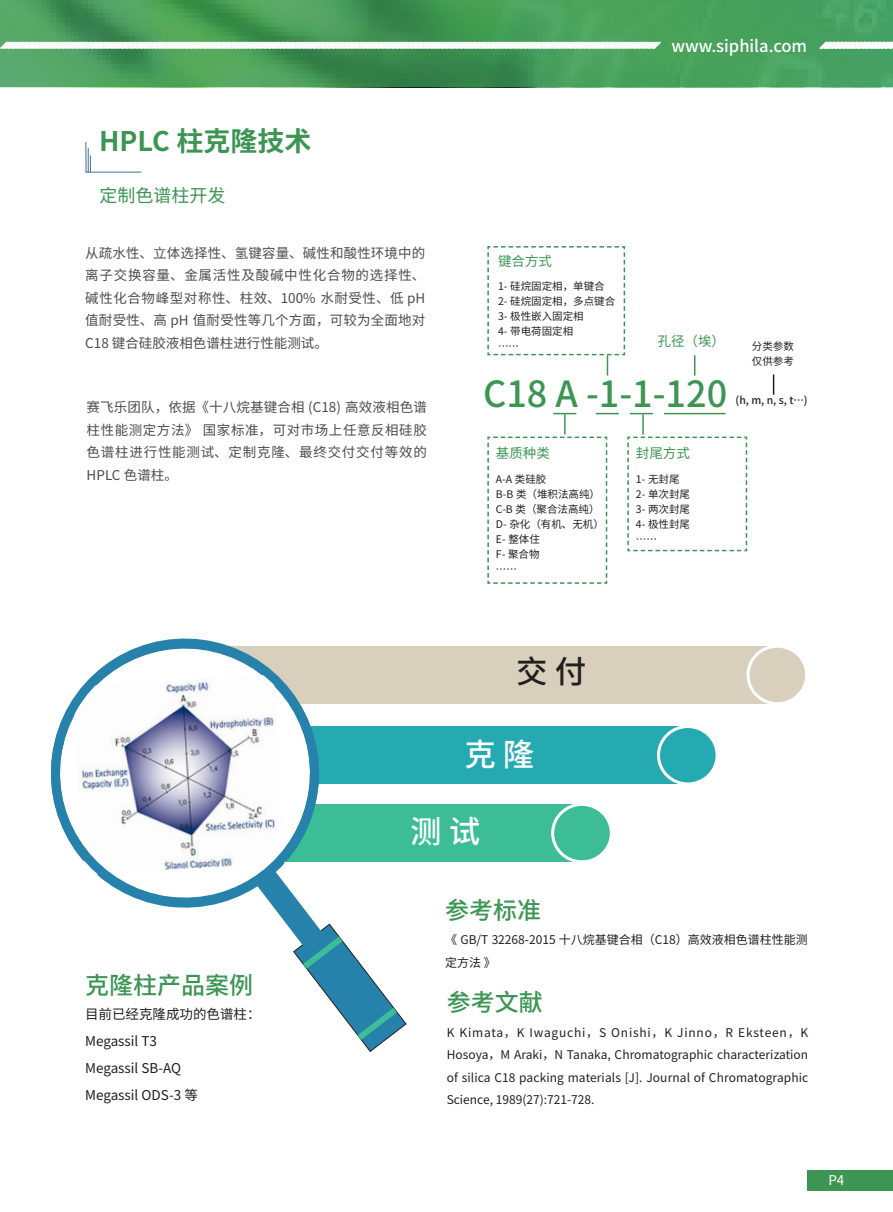
<style>
.page{position:relative;width:893px;height:1212px;background:#fff}
.page>*{position:absolute;margin:0;border:0;box-sizing:border-box;transform-origin:0 0}
.基础段落-黑色-9pt{font:500 36px "Source Han Sans SC";color:#3c9553}
.基础段落-黑色-9pt-2{font:500 31.5px "Source Han Sans SC";color:#fff}
.基础段落-黑色-9pt-3{font:500 31.5px "Source Han Sans SC";color:#231f20}
.一级标题{font:700 27px "Source Han Sans SC";color:#3c9553}
.基础段落-黑色-9pt-4{font:500 24px "Source Han Sans SC";color:#3c9553}
.基础段落-黑色-9pt-5{font:18px "Source Han Sans SC";color:#3c9553}
.t1{font:500 16.5px "Source Han Sans CN";color:#fff}
.基础段落-黑色-9pt-6{font:13.5px/22.5px "Source Han Sans SC";letter-spacing:.015em;color:#4b4c4d;text-align:justify}
.基础段落-黑色-9pt-7{font:13.5px "Source Han Sans SC";color:#231f20}
.基础段落-黑色-9pt-8{font:13.5px "Source Han Sans SC";color:#3c9553}
.t2{font:13.5px "Source Han Sans SC";color:#fff}
.基础段落-黑色-9pt-9{font:12px/22.5px "Source Han Sans SC";color:#231f20;text-align:justify}
.基础段落-黑色-9pt-10{font:10.5px "Source Han Sans SC";color:#231f20}
.基础段落-黑色-9pt-11{font:500 10.5px "Source Han Sans SC";color:#231f20}
</style>
<div class="page">
<svg style="left:0;top:0;width:893px;height:87px;background:#469c59"></svg>
<svg style="left:818px;top:40px;width:75px;height:11px"></svg>
<svg style="left:0;top:40px;width:663px;height:11px"></svg>
<div style="left:807px;top:1170px;width:86px;height:20px;background:#3c9553"></div>
<div style="left:202px;top:646px;width:571px;height:57px;background:#d8d0bc"></div>
<div style="left:236px;top:726px;width:441px;height:57px;background:#25aab2"></div>
<div style="left:236px;top:804px;width:346px;height:57px;background:#3cbd96"></div>
<hr style="left:85px;top:142px;width:2px;height:31px;background:#5581a5">
<svg style="left:88px;top:148px;width:3px;height:24px"></svg>
<hr style="left:86px;top:172px;width:55px;height:1px;background:#5581a5">
<svg style="left:276px;top:911px;width:131px;height:141px"></svg>
<div style="left:748px;top:646px;width:59px;height:58px;background:#d8d0bc;border-radius:50%"></div>
<div style="left:746px;top:645px;width:62px;height:60px;border:3px solid #fff;border-radius:50%"></div>
<div style="left:658px;top:726px;width:59px;height:58px;background:#25aab2;border-radius:50%"></div>
<div style="left:657px;top:725px;width:62px;height:60px;border:3px solid #fff;border-radius:50%"></div>
<div style="left:553px;top:804px;width:58px;height:58px;background:#3cbd96;border-radius:50%"></div>
<div style="left:551px;top:803px;width:62px;height:60px;border:3px solid #fff;border-radius:50%"></div>
<svg style="left:553px;top:413px;width:23px;height:1px"></svg>
<svg style="left:596px;top:413px;width:23px;height:1px"></svg>
<svg style="left:630px;top:413px;width:23px;height:1px"></svg>
<hr style="left:664px;top:413px;width:61px;height:1px;background:#3c9553">
<hr style="left:564px;top:414px;width:2px;height:21px;background:#3c9553">
<hr style="left:642px;top:414px;width:2px;height:21px;background:#3c9553">
<svg style="left:694px;top:355px;width:1px;height:20px"></svg>
<svg style="left:773px;top:374px;width:1px;height:21px"></svg>
<svg style="left:487px;top:436px;width:121px;height:148px"></svg>
<svg style="left:627px;top:436px;width:121px;height:116px"></svg>
<svg style="left:487px;top:246px;width:139px;height:129px"></svg>
<svg style="left:50px;top:638px;width:283px;height:273px"></svg>
<p class="一级标题" style="left:99px;top:126px;width:214px">HPLC 柱克隆技术</p>
<p class="基础段落-黑色-9pt-5" style="left:99px;top:185px;width:128px">定制色谱柱开发</p>
<p class="基础段落-黑色-9pt-6" style="left:85px;top:242px;width:342px">从疏水性、立体选择性、氢键容量、碱性和酸性环境中的离子交换容量、金属活性及酸碱中性化合物的选择性、碱性化合物峰型对称性、柱效、100% 水耐受性、低 pH值耐受性、高 pH 值耐受性等几个方面，可较为全面地对C18 键合硅胶液相色谱柱进行性能测试。</p>
<p class="基础段落-黑色-9pt-6" style="left:87px;top:396px;width:342px">赛飞乐团队，依据《十八烷基键合相 (C18) 高效液相色谱柱性能测定方法》 国家标准，可对市场上任意反相硅胶色谱柱进行性能测试、定制克隆、最终交付交付等效的HPLC 色谱柱。</p>
<h3 class="t1" style="left:671px;top:36px;width:137px">www.siphila.com</h3>
<p class="基础段落-黑色-9pt-8" style="left:498px;top:253px;width:55px">键合方式</p>
<p class="基础段落-黑色-9pt-10" style="left:498px;top:280px;width:108px">1- 硅烷固定相，单键合</p>
<p class="基础段落-黑色-9pt-10" style="left:498px;top:295px;width:119px">2- 硅烷固定相，多点键合</p>
<p class="基础段落-黑色-9pt-10" style="left:498px;top:310px;width:87px">3- 极性嵌入固定相</p>
<p class="基础段落-黑色-9pt-10" style="left:498px;top:325px;width:77px">4- 带电荷固定相</p>
<p class="基础段落-黑色-9pt-10" style="left:498px;top:340px;width:22px">……</p>
<p class="基础段落-黑色-9pt-8" style="left:658px;top:333px;width:69px">孔径（埃）</p>
<p class="基础段落-黑色-9pt-10" style="left:752px;top:340px;width:44px">分类参数</p>
<p class="基础段落-黑色-9pt-10" style="left:752px;top:355px;width:44px">仅供参考</p>
<p class="基础段落-黑色-9pt" style="left:483px;top:374px;width:246px">C18 A -1-1-120</p>
<p class="基础段落-黑色-9pt-11" style="left:736px;top:394px;width:74px">(h, m, n, s, t…)</p>
<p class="基础段落-黑色-9pt-8" style="left:496px;top:446px;width:55px">基质种类</p>
<p class="基础段落-黑色-9pt-10" style="left:496px;top:473px;width:52px">A-A 类硅胶</p>
<p class="基础段落-黑色-9pt-10" style="left:496px;top:488px;width:106px">B-B 类（堆积法高纯）</p>
<p class="基础段落-黑色-9pt-10" style="left:496px;top:503px;width:105px">C-B 类（聚合法高纯）</p>
<p class="基础段落-黑色-9pt-10" style="left:496px;top:518px;width:109px">D- 杂化（有机、无机）</p>
<p class="基础段落-黑色-9pt-10" style="left:496px;top:533px;width:45px">E- 整体住</p>
<p class="基础段落-黑色-9pt-10" style="left:496px;top:548px;width:45px">F- 聚合物</p>
<p class="基础段落-黑色-9pt-10" style="left:496px;top:563px;width:22px">……</p>
<p class="基础段落-黑色-9pt-8" style="left:636px;top:446px;width:55px">封尾方式</p>
<p class="基础段落-黑色-9pt-10" style="left:636px;top:473px;width:45px">1- 无封尾</p>
<p class="基础段落-黑色-9pt-10" style="left:636px;top:488px;width:56px">2- 单次封尾</p>
<p class="基础段落-黑色-9pt-10" style="left:636px;top:503px;width:56px">3- 两次封尾</p>
<p class="基础段落-黑色-9pt-10" style="left:636px;top:518px;width:56px">4- 极性封尾</p>
<p class="基础段落-黑色-9pt-10" style="left:636px;top:533px;width:22px">……</p>
<p class="基础段落-黑色-9pt-4" style="left:85px;top:971px;width:169px">克隆柱产品案例</p>
<p class="基础段落-黑色-9pt-7" style="left:85px;top:1006px;width:177px">目前已经克隆成功的色谱柱：</p>
<p class="基础段落-黑色-9pt-7" style="left:85px;top:1033px;width:74px">Megassil T3</p>
<p class="基础段落-黑色-9pt-7" style="left:85px;top:1060px;width:98px">Megassil SB-AQ</p>
<p class="基础段落-黑色-9pt-7" style="left:85px;top:1087px;width:115px">Megassil ODS-3 等</p>
<p class="基础段落-黑色-9pt-3" style="left:516px;top:654px;width:72px">交 付</p>
<p class="基础段落-黑色-9pt-2" style="left:464px;top:737px;width:72px">克 隆</p>
<p class="基础段落-黑色-9pt-2" style="left:410px;top:813px;width:72px">测 试</p>
<p class="基础段落-黑色-9pt-4" style="left:445px;top:897px;width:97px">参考标准</p>
<p class="基础段落-黑色-9pt-9" style="left:445px;top:929px;width:364px">《 GB/T 32268-2015 十八烷基键合相（C18）高效液相色谱柱性能测定方法 》</p>
<p class="基础段落-黑色-9pt-4" style="left:447px;top:989px;width:97px">参考文献</p>
<p class="基础段落-黑色-9pt-9" style="left:447px;top:1021px;width:363px">K Kimata，K Iwaguchi，S Onishi，K Jinno，R Eksteen，K Hosoya，M Araki，N Tanaka, Chromatographic characterization of silica C18 packing materials [J]. Journal of Chromatographic Science, 1989(27):721-728.</p>
<p class="t2" style="left:828px;top:1172px;width:18px">P4</p>
</div>
